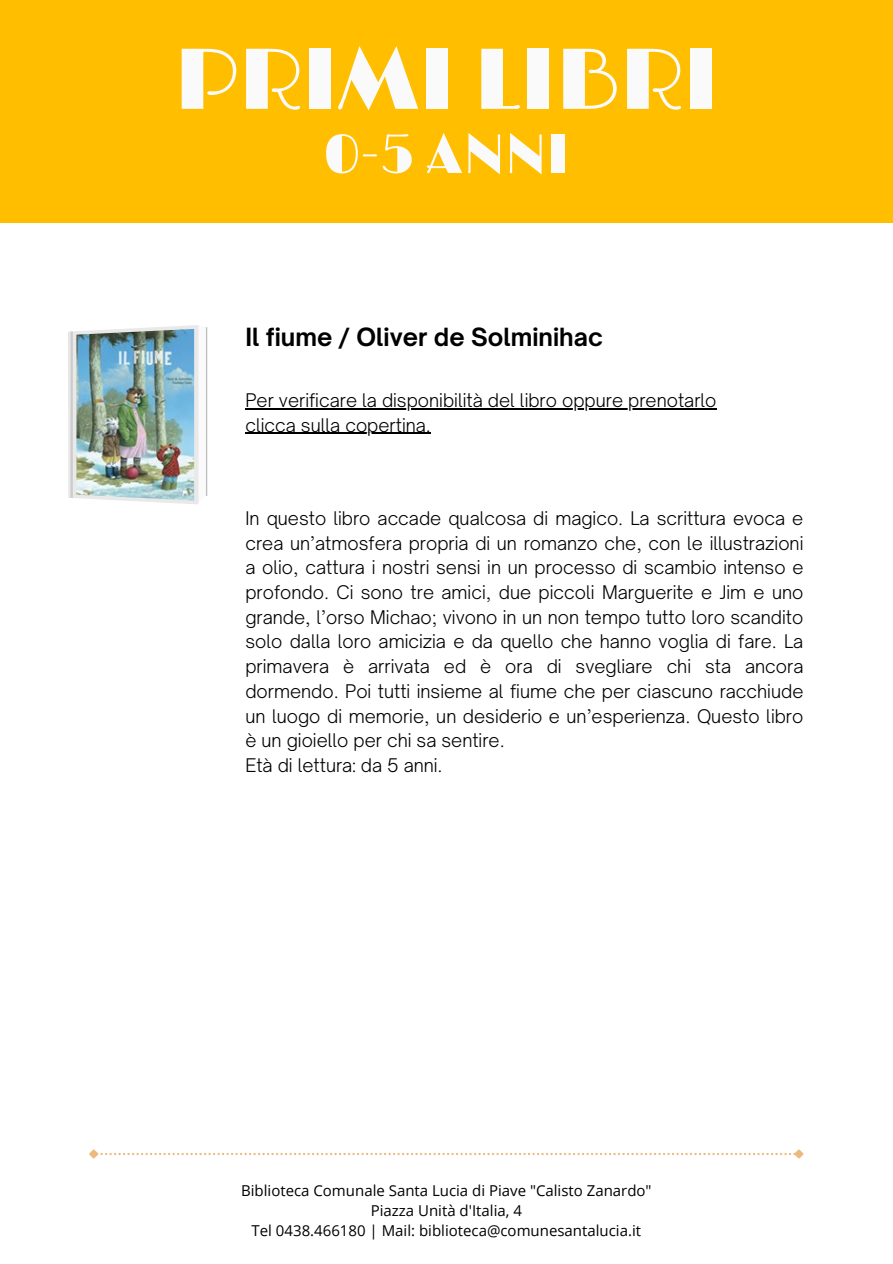
<style>
.page{position:relative;width:893px;height:1264px;background:#fff}
.page>*{position:absolute;margin:0;border:0;box-sizing:border-box;transform-origin:0 0}
.t1{font:86.85px "Limelight";color:#fafafa}
.t2{font:55.5px "Limelight";color:#fafafa}
.t3{font:700 24px "Open Sauce One";color:#000}
.t4{font:300 18px/24.8px "Open Sauce One";color:#000;text-align:justify}
.t5{font:15px "Open Sans";color:#000}
</style>
<div class="page">
<svg style="left:89px;top:1149px;width:715px;height:10px"></svg>
<div style="left:1px;top:0;width:891px;height:222px;background:#ffbf00"></div>
<svg style="left:68px;top:325px;width:139px;height:179px"></svg>
<hr style="left:70px;top:331px;width:3px;height:167px;background:#ccc">
<img style="left:76px;top:329px;width:118px;height:171px">
<hr style="left:245px;top:408px;width:471px;height:1px;background:#000">
<hr style="left:245px;top:433px;width:186px;height:1px;background:#000">
<p class="t1" style="left:174px;top:30px;width:545px">PRIMI LIBRI</p>
<p class="t2" style="left:323px;top:122px;width:247px">0-5 ANNI</p>
<p class="t3" style="left:245px;top:322px;width:359px">Il fiume / Oliver de Solminihac</p>
<p class="t4" style="left:245px;top:387px;width:472px">Per verificare la disponibilità del libro oppure prenotarlo</p>
<p class="t4" style="left:245px;top:412px;width:187px">clicca sulla copertina.</p>
<p class="t4" style="left:245px;top:505px;width:559px">In questo libro accade qualcosa di magico. La scrittura evoca e crea un’atmosfera propria di un romanzo che, con le illustrazioni a olio, cattura i nostri sensi in un processo di scambio intenso e profondo. Ci sono tre amici, due piccoli Marguerite e Jim e uno grande, l’orso Michao; vivono in un non tempo tutto loro scandito solo dalla loro amicizia e da quello che hanno voglia di fare. La primavera è arrivata ed è ora di svegliare chi sta ancora dormendo. Poi tutti insieme al fiume che per ciascuno racchiude un luogo di memorie, un desiderio e un’esperienza. Questo libro è un gioiello per chi sa sentire.</p>
<p class="t4" style="left:245px;top:753px;width:199px">Età di lettura: da 5 anni.</p>
<p class="t5" style="left:241px;top:1179px;width:412px">Biblioteca Comunale Santa Lucia di Piave "Calisto Zanardo"</p>
<p class="t5" style="left:371px;top:1200px;width:153px">Piazza Unità d'Italia, 4</p>
<p class="t5" style="left:251px;top:1220px;width:391px">Tel 0438.466180 | Mail: biblioteca@comunesantalucia.it</p>
</div>
